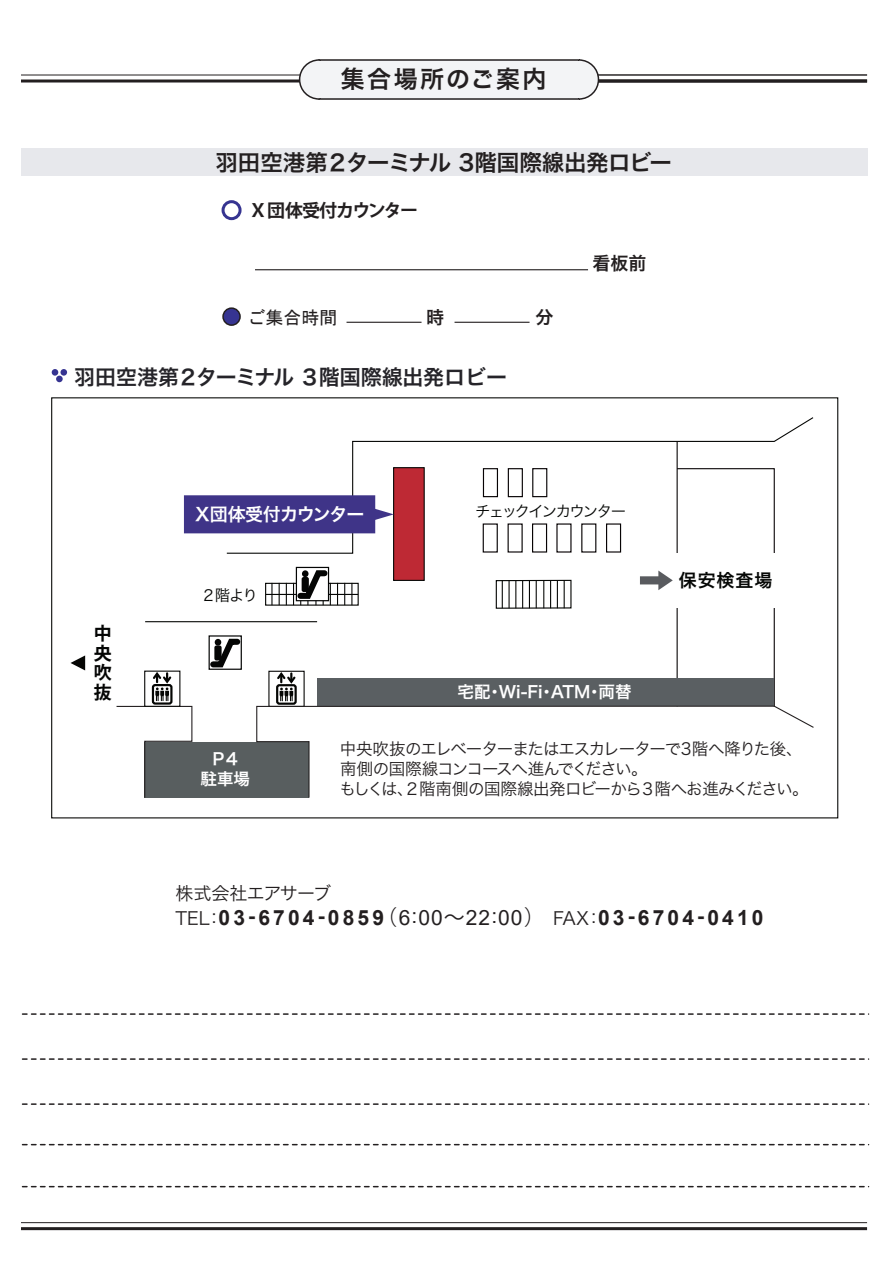
<style>
.page{position:relative;width:893px;height:1263px;background:#fff}
.page>*{position:absolute;margin:0;border:0;box-sizing:border-box;transform-origin:0 0}
.t1{font:24px "Hira Kaku Pro N W6";letter-spacing:.1em;color:#231f20}
.t2{font:22.5px "Hira Kaku Pro N W6";letter-spacing:-.015em;color:#231f20}
.t3{font:700 21px "Arial";letter-spacing:.15em;color:#231f20}
.t4{font:21px "Hira Kaku Pro N W6";letter-spacing:-.005em;color:#252429}
.t5{font:700 18px "Koz Go Pr 6 N";letter-spacing:-.05em;color:#231f20}
.t6{font:18px "Hira Kaku Pro N W6";letter-spacing:-.03em;color:#fff}
.t7{font:18px "Hira Kaku Pro N W3";letter-spacing:-.035em;color:#231f20}
.t8{font:18px "MS Gothic";color:#231f20}
.t9{font:18px "Hira Kaku Pro N W6";color:#231f20}
.t10{font:18px "Hira Kaku Pro N W6";letter-spacing:.05em;color:#050705}
.t11{font:700 18px/19.5px "Koz Go Pr 6 N";color:#040504;text-align:justify}
.t12{font:16.5px/19.8px "Hira Kaku Pro N W3";letter-spacing:-.06em;color:#231f20}
.t13{font:16.5px/19.8px "Hira Kaku Pro N W6";color:#fff;text-align:center}
.t14{font:15.45px "Hira Kaku Pro N W3";letter-spacing:-.115em;color:#050705}
.t15{font:15.45px "Hira Kaku Pro N W3";color:#050604}
.s1{font-family:"Hira Kaku Pro N W3";font-weight:400;font-size:18px}
.s2{font-family:"Koz Go Pr 6 N";font-weight:400}
.s3{font-weight:400}
</style>
<div class="page">
<hr style="left:592px;top:79px;width:275px;height:3px;background:#231f20">
<hr style="left:592px;top:75px;width:275px;height:1px;background:#231f20">
<hr style="left:21px;top:79px;width:288px;height:3px;background:#231f20">
<hr style="left:21px;top:75px;width:288px;height:1px;background:#231f20">
<hr style="left:255px;top:269px;width:333px;height:1px;background:#231f20">
<hr style="left:346px;top:322px;width:76px;height:1px;background:#231f20">
<hr style="left:454px;top:322px;width:76px;height:1px;background:#231f20">
<div style="left:223px;top:308px;width:17px;height:17px;background:#363491;border-radius:50%"></div>
<div style="left:222px;top:307px;width:19px;height:19px;border:2px solid #231f20;border-radius:50%"></div>
<div style="left:222px;top:200px;width:20px;height:20px;border:3px solid #363491;border-radius:50%"></div>
<svg style="left:22px;top:1013px;width:843px;height:2px"></svg>
<svg style="left:22px;top:1058px;width:843px;height:2px"></svg>
<svg style="left:22px;top:1103px;width:843px;height:2px"></svg>
<svg style="left:22px;top:1144px;width:843px;height:1px"></svg>
<svg style="left:22px;top:1186px;width:846px;height:1px"></svg>
<div style="left:21px;top:148px;width:846px;height:27px;background:#e7e8ec"></div>
<svg style="left:298px;top:59px;width:302px;height:41px"></svg>
<hr style="left:21px;top:1227px;width:846px;height:3px;background:#231f20">
<hr style="left:21px;top:1222px;width:846px;height:1px;background:#231f20">
<div style="left:60px;top:369px;width:7px;height:7px;background:#363491;border-radius:50%"></div>
<div style="left:56px;top:376px;width:7px;height:6px;background:#363491;border-radius:50%"></div>
<div style="left:52px;top:369px;width:6px;height:7px;background:#363491;border-radius:50%"></div>
<svg style="left:71px;top:655px;width:14px;height:15px"></svg>
<div style="left:393px;top:467px;width:32px;height:114px;background:#be2934;border:1px solid #040504"></div>
<div style="left:265px;top:583px;width:94px;height:23px;border:1px solid #050604"></div>
<svg style="left:337px;top:583px;width:1px;height:22px"></svg>
<svg style="left:344px;top:583px;width:1px;height:22px"></svg>
<svg style="left:351px;top:583px;width:1px;height:22px"></svg>
<svg style="left:271px;top:583px;width:1px;height:22px"></svg>
<svg style="left:279px;top:583px;width:1px;height:22px"></svg>
<svg style="left:286px;top:583px;width:1px;height:22px"></svg>
<hr style="left:266px;top:594px;width:92px;height:1px;background:#050604">
<svg style="left:293px;top:567px;width:38px;height:38px"></svg>
<div style="left:317px;top:678px;width:457px;height:28px;background:#5a5f62"></div>
<svg style="left:268px;top:671px;width:37px;height:36px"></svg>
<div style="left:276px;top:684px;width:21px;height:21px;border:2px solid #050604;border-radius:2px"></div>
<svg style="left:275px;top:670px;width:22px;height:31px"></svg>
<svg style="left:226px;top:417px;width:588px;height:137px"></svg>
<div style="left:483px;top:523px;width:15px;height:30px;border:1px solid #070304"></div>
<div style="left:532px;top:523px;width:15px;height:30px;border:1px solid #070304"></div>
<div style="left:606px;top:523px;width:15px;height:30px;border:1px solid #070304"></div>
<div style="left:483px;top:468px;width:15px;height:29px;border:1px solid #070304"></div>
<div style="left:508px;top:468px;width:15px;height:29px;border:1px solid #070304"></div>
<div style="left:532px;top:468px;width:15px;height:29px;border:1px solid #070304"></div>
<div style="left:145px;top:742px;width:164px;height:56px;background:#585e5f"></div>
<svg style="left:256px;top:705px;width:558px;height:93px"></svg>
<svg style="left:116px;top:670px;width:77px;height:128px"></svg>
<div style="left:209px;top:635px;width:33px;height:35px;background:#626362"></div>
<svg style="left:208px;top:636px;width:34px;height:34px"></svg>
<hr style="left:145px;top:621px;width:172px;height:1px;background:#050604">
<svg style="left:640px;top:468px;width:135px;height:240px"></svg>
<svg style="left:184px;top:495px;width:210px;height:38px;background:#4d4390"></svg>
<div style="left:496px;top:580px;width:75px;height:29px;border:1px solid #050604"></div>
<svg style="left:543px;top:580px;width:1px;height:28px"></svg>
<svg style="left:550px;top:580px;width:1px;height:28px"></svg>
<svg style="left:557px;top:580px;width:1px;height:28px"></svg>
<svg style="left:564px;top:580px;width:1px;height:28px"></svg>
<svg style="left:502px;top:580px;width:1px;height:28px"></svg>
<hr style="left:508px;top:580px;width:2px;height:28px;background:#050604">
<svg style="left:515px;top:580px;width:1px;height:28px"></svg>
<svg style="left:522px;top:580px;width:1px;height:28px"></svg>
<svg style="left:529px;top:580px;width:1px;height:28px"></svg>
<svg style="left:536px;top:580px;width:1px;height:28px"></svg>
<h1 class="t1" style="left:341px;top:57px;width:207px">集合場所のご案内</h1>
<h2 class="t2" style="left:216px;top:142px;width:458px">羽田空港第２ターミナル 3階国際線出発ロビー</h2>
<p class="t5" style="left:249px;top:200px;width:171px">Ｘ団体受付カウンター</p>
<p class="t8" style="left:248px;top:308px;width:91px">ご集合時間</p>
<p class="t9" style="left:426px;top:301px;width:19px">時</p>
<p class="t9" style="left:536px;top:301px;width:19px">分</p>
<p class="t4" style="left:74px;top:358px;width:434px">羽田空港第２ターミナル ３階国際線出発ロビー</p>
<p class="t9" style="left:593px;top:247px;width:55px">看板前</p>
<p class="t11" style="left:94px;top:624px;width:19px">中央吹抜</p>
<p class="t6" style="left:195px;top:498px;width:171px">X団体受付カウンター</p>
<p class="t15" style="left:201px;top:581px;width:58px">２階より</p>
<p class="t14" style="left:475px;top:497px;width:153px">チェックインカウンター</p>
<p class="t13" style="left:458px;top:681px;width:176px">宅配・Wi-Fi・ATM・両替</p>
<p class="t10" style="left:679px;top:564px;width:95px">保安検査場</p>
<p class="t13" style="left:201px;top:748px;width:51px">Ｐ４駐車場</p>
<p class="t12" style="left:339px;top:738px;width:471px">中央吹抜のエレベーターまたはエスカレーターで3階へ降りた後、南側の国際線コンコースへ進んでください。<br>もしくは、２階南側の国際線出発ロビーから３階へお進みください。</p>
<p class="t7" style="left:176px;top:877px;width:157px">株式会社エアサーブ</p>
<p class="t3" style="left:176px;top:903px;width:589px"><span class="s1">TEL：</span>03-6704-0859<span class="s2">（</span><span class="s3">6:00</span><span class="s2">～</span><span class="s3">22:00</span><span class="s2">）</span> <span class="s1">FAX：</span>03-6704-0410</p>
</div>
